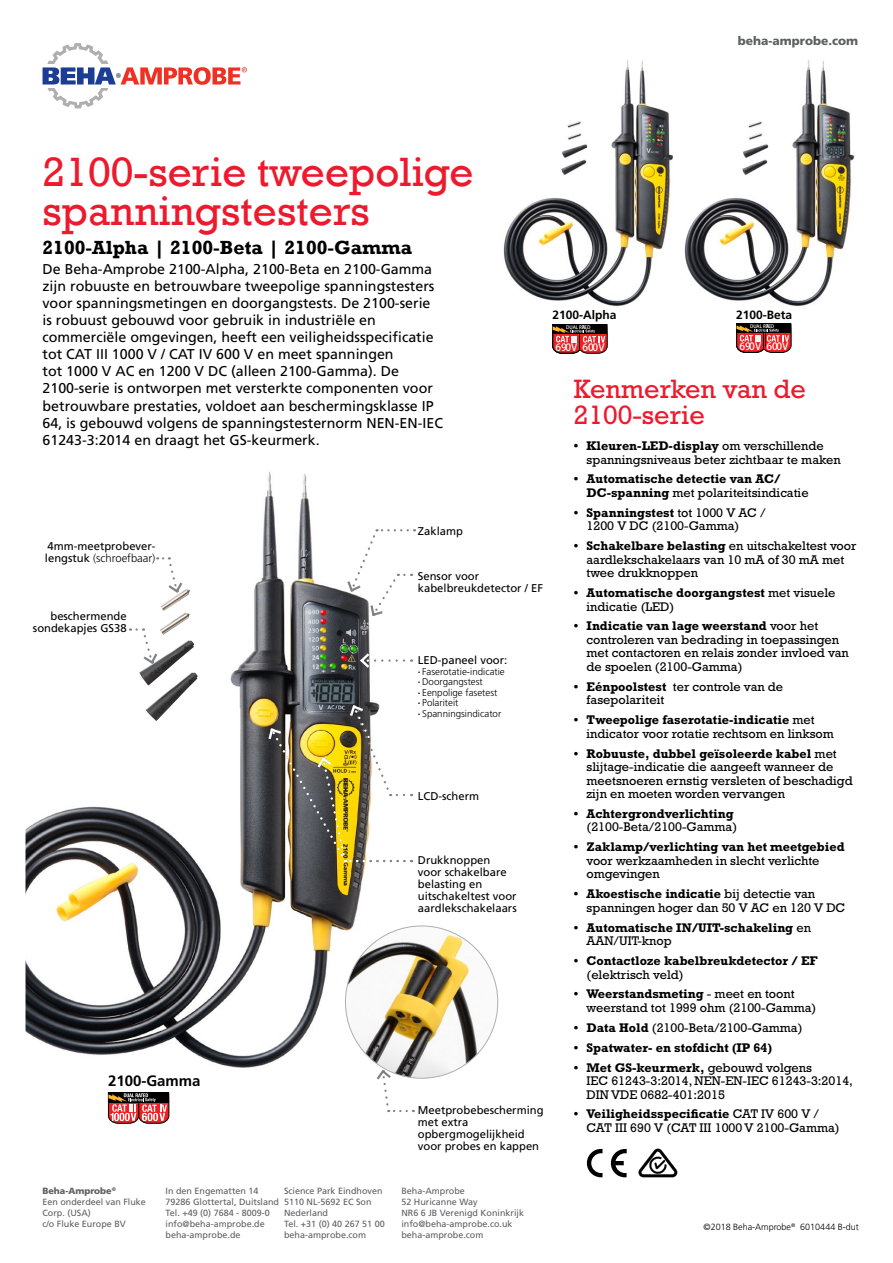
<style>
.page{position:relative;width:893px;height:1263px;background:#fff}
.page>*{position:absolute;margin:0;border:0;box-sizing:border-box;transform-origin:0 0}
.t1{font:42px/39px "Rockwell";color:#ed1a2d}
.t2{font:27px/25.5px "Rockwell Std";color:#ed1a2d}
.t3{font:700 19.5px "Rockwell";color:#000}
.t4{font:700 15px "Frutiger LT Std";color:#000}
.t5{font:14.25px/17.1px "Frutiger LT Std";color:#000}
.t6{font:12.75px/13.5px "Rockwell Std";color:#000}
.t7{font:700 12.75px/13.5px "Rockwell Std";color:#000}
.t8{font:700 12px "Frutiger LT Std";color:#000}
.t9{font:900 12px "Frutiger LT Std";color:#5e5f62}
.t10{font:11.25px/12px "Frutiger LT Std";color:#000}
.t11{font:10.05px "Adobe Heiti Std";letter-spacing:-.065em;color:#fff}
.t12{font:300 9.75px/10.5px "Frutiger LT Std";color:#000}
.t13{font:9px/10.8px "Frutiger LT Std";color:#5e5f62}
.t14{font:300 9px "Frutiger LT Std";color:#000}
.t15{font:4.65px "Adobe Heiti Std";color:#fff}
.s1{font-weight:300}
.s2{font-weight:700}
.s3{font-weight:400}
.s4{font-weight:900}
</style>
<div class="page">
<svg style="left:43px;top:43px;width:204px;height:66px"></svg>
<img style="left:503px;top:60px;width:170px;height:247px">
<img style="left:684px;top:60px;width:171px;height:264px">
<svg style="left:552px;top:324px;width:56px;height:30px;background:#9a3936"></svg>
<svg style="left:736px;top:323px;width:55px;height:30px;background:#9a3735"></svg>
<img style="left:26px;top:471px;width:352px;height:597px">
<img style="left:139px;top:589px;width:59px;height:132px">
<svg style="left:611px;top:1149px;width:16px;height:28px"></svg>
<svg style="left:587px;top:1149px;width:15px;height:28px"></svg>
<svg style="left:638px;top:1148px;width:39px;height:29px"></svg>
<svg style="left:345px;top:529px;width:70px;height:88px"></svg>
<svg style="left:157px;top:557px;width:27px;height:37px"></svg>
<svg style="left:137px;top:628px;width:22px;height:38px"></svg>
<svg style="left:358px;top:651px;width:46px;height:19px"></svg>
<svg style="left:108px;top:1092px;width:62px;height:32px;background:#a45c58"></svg>
<img style="left:267px;top:704px;width:137px;height:158px">
<img style="left:345px;top:926px;width:153px;height:152px">
<svg style="left:374px;top:1068px;width:33px;height:44px"></svg>
<p class="t9" style="left:738px;top:33px;width:122px">beha-amprobe.com</p>
<h1 class="t1" style="left:43px;top:153px;width:432px">2100-serie tweepolige spanningstesters</h1>
<h3 class="t3" style="left:43px;top:236px;width:371px">2100-Alpha | 2100-Beta | 2100-Gamma</h3>
<p class="t5" style="left:43px;top:260px;width:402px">De Beha-Amprobe 2100-Alpha, 2100-Beta en 2100-Gamma zijn robuuste en betrouwbare tweepolige spanningstesters voor spanningsmetingen en doorgangstests. De 2100-serie is robuust gebouwd voor gebruik in industriële en commerciële omgevingen, heeft een veiligheidsspecificatie tot CAT III 1000 V / CAT IV 600 V en meet spanningen<br>tot 1000 V AC en 1200 V DC (alleen 2100-Gamma). De 2100-serie is ontworpen met versterkte componenten voor betrouwbare prestaties, voldoet aan beschermingsklasse IP 64, is gebouwd volgens de spanningstesternorm NEN-EN-IEC 61243-3:2014 en draagt het GS-keurmerk.</p>
<p class="t10" style="left:45px;top:540px;width:112px">4mm-meetprobever&shy;lengstuk <span class="s1">(schroefbaar)</span></p>
<p class="t10" style="left:33px;top:610px;width:95px;text-align:right">beschermende sondekapjes GS38</p>
<p class="t4" style="left:108px;top:1072px;width:94px">2100-Gamma</p>
<p class="t10" style="left:418px;top:525px;width:47px">Zaklamp</p>
<p class="t10" style="left:418px;top:570px;width:127px">Sensor voor kabelbreukdetector / EF</p>
<p class="t10" style="left:418px;top:654px;width:91px">LED-paneel voor:</p>
<p class="t12" style="left:418px;top:666px;width:88px"><span class="s2">·</span> Faserotatie-indicatie <span class="s2">·</span> Doorgangstest<br><span class="s2">·</span> Eenpolige fasetest<br><span class="s2">·</span> Polariteit<br><span class="s2">·</span> Spanningsindicator</p>
<p class="t10" style="left:418px;top:790px;width:63px">LCD-scherm</p>
<p class="t10" style="left:418px;top:854px;width:100px">Drukknoppen voor schakelbare belasting en uitschakeltest voor aardlekschakelaars</p>
<p class="t10" style="left:418px;top:1104px;width:127px">Meetprobebescherming met extra opbergmogelijkheid voor probes en kappen</p>
<p class="t8" style="left:552px;top:308px;width:66px">2100-Alpha</p>
<p class="t8" style="left:736px;top:308px;width:58px">2100-Beta</p>
<p class="t11" style="left:556px;top:341px;width:51px">690 V 600 V</p>
<p class="t15" style="left:750px;top:323px;width:26px">DUAL RATED</p>
<p class="t15" style="left:566px;top:324px;width:26px">DUAL RATED</p>
<p class="t11" style="left:739px;top:340px;width:51px">690 V 600 V</p>
<h2 class="t2" style="left:574px;top:376px;width:234px">Kenmerken van de<br>2100-serie</h2>
<p class="t6" style="left:586px;top:439px;width:256px;text-indent:-13px"><span class="s2">• Kleuren-LED-display</span> om verschillende spanningsniveaus beter zichtbaar te maken</p>
<p class="t7" style="left:586px;top:472px;width:224px;text-indent:-13px">• Automatische detectie van AC/<br>DC-spanning <span class="s3">met polariteitsindicatie</span></p>
<p class="t6" style="left:586px;top:506px;width:181px;text-indent:-13px"><span class="s2">• Spanningstest</span> tot 1000 V AC /<br>1200 V DC (2100-Gamma)</p>
<p class="t6" style="left:586px;top:539px;width:271px;text-indent:-13px"><span class="s2">• Schakelbare belasting</span> en uitschakeltest voor aardlekschakelaars van 10 mA of 30 mA met twee drukknoppen</p>
<p class="t7" style="left:586px;top:586px;width:250px;text-indent:-13px">• Automatische doorgangstest <span class="s3">met visuele indicatie (LED)</span></p>
<p class="t6" style="left:586px;top:619px;width:264px;text-indent:-13px"><span class="s2">• Indicatie van lage weerstand</span> voor het controleren van bedrading in toepassingen met contactoren en relais zonder invloed van de spoelen (2100-Gamma)</p>
<p class="t6" style="left:586px;top:680px;width:198px;text-indent:-13px"><span class="s2">• Eénpoolstest</span> ter controle van de fasepolariteit</p>
<p class="t6" style="left:586px;top:713px;width:249px;text-indent:-13px"><span class="s2">• Tweepolige faserotatie-indicatie</span> met indicator voor rotatie rechtsom en linksom</p>
<p class="t6" style="left:586px;top:746px;width:268px;text-indent:-13px"><span class="s2">• Robuuste, dubbel geïsoleerde kabel</span> met slijtage-indicatie die aangeeft wanneer de meetsnoeren ernstig versleten of beschadigd zijn en moeten worden vervangen</p>
<p class="t7" style="left:574px;top:807px;width:161px">• Achtergrondverlichting</p>
<p class="t6" style="left:586px;top:820px;width:152px">(2100-Beta/2100-Gamma)</p>
<p class="t7" style="left:574px;top:840px;width:272px">• Zaklamp/verlichting van het meetgebied</p>
<p class="t6" style="left:586px;top:854px;width:235px">voor werkzaamheden in slecht verlichte omgevingen</p>
<p class="t6" style="left:586px;top:887px;width:260px;text-indent:-13px"><span class="s2">• Akoestische indicatie</span> bij detectie van spanningen hoger dan 50 V AC en 120 V DC</p>
<p class="t7" style="left:586px;top:920px;width:226px;text-indent:-13px">• Automatische IN/UIT-schakeling <span class="s3">en<br>AAN/UIT-knop</span></p>
<p class="t7" style="left:574px;top:954px;width:245px">• Contactloze kabelbreukdetector / EF</p>
<p class="t6" style="left:586px;top:967px;width:98px">(elektrisch veld)</p>
<p class="t6" style="left:586px;top:987px;width:231px;text-indent:-13px"><span class="s2">• Weerstandsmeting</span> - meet en toont weerstand tot 1999 ohm (2100-Gamma)</p>
<p class="t6" style="left:574px;top:1020px;width:230px"><span class="s2">• Data Hold</span> (2100-Beta/2100-Gamma)</p>
<p class="t7" style="left:574px;top:1040px;width:200px">• Spatwater- en stofdicht (IP 64)</p>
<p class="t6" style="left:586px;top:1060px;width:268px;text-indent:-13px"><span class="s2">• Met GS-keurmerk,</span> gebouwd volgens<br>IEC 61243-3:2014, NEN-EN-IEC 61243-3:2014,<br>DIN VDE 0682-401:2015</p>
<p class="t6" style="left:586px;top:1107px;width:255px;text-indent:-13px"><span class="s2">• Veiligheidsspecificatie</span> CAT IV 600 V /<br>CAT III 690 V (CAT III 1000 V 2100-Gamma)</p>
<p class="t13" style="left:42px;top:1186px;width:105px"><span class="s4">Beha-Amprobe</span><sup>®<br></sup>Een onderdeel van Fluke<br>Corp. (USA)<br>c/o Fluke Europe BV</p>
<p class="t13" style="left:165px;top:1186px;width:115px">In den Engematten 14<br>79286 Glottertal, Duitsland<br>Tel. +49 (0) 7684 - 8009-0 info@beha-amprobe.de beha-amprobe.de</p>
<p class="t13" style="left:401px;top:1186px;width:124px">Beha-Amprobe<br>52 Huricanne Way<br>NR6 6 JB Verenigd Koninkrijk info@beha-amprobe.co.uk beha-amprobe.com</p>
<p class="t13" style="left:284px;top:1186px;width:102px">Science Park Eindhoven<br>5110 NL-5692 EC Son<br>Nederland<br>Tel. +31 (0) 40 267 51 00 beha-amprobe.com</p>
<p class="t14" style="left:703px;top:1222px;width:157px">©2018 Beha-Amprobe<sup>®</sup> 6010444 B-dut</p>
</div>
